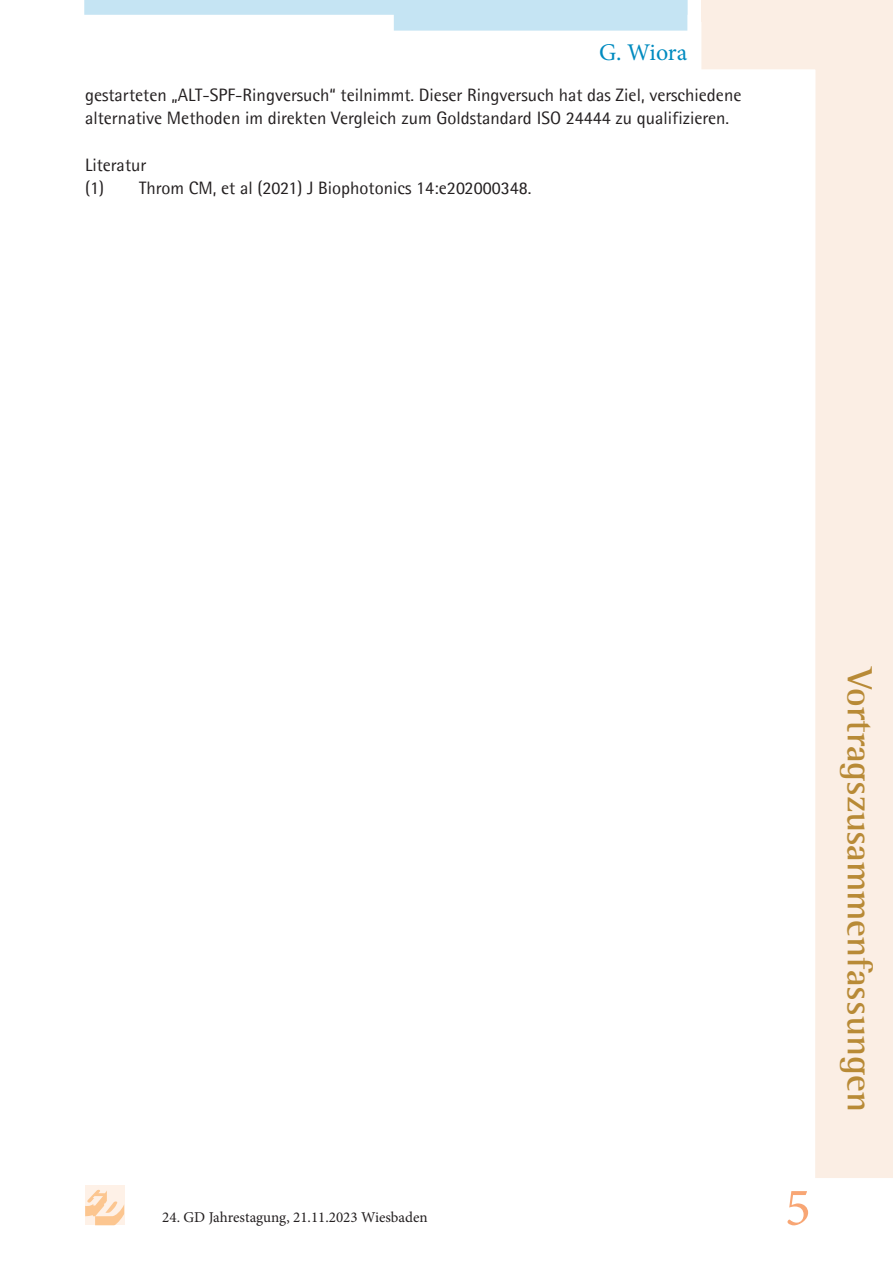
<style>
.page{position:relative;width:893px;height:1263px;background:#fff}
.page>*{position:absolute;margin:0;border:0;box-sizing:border-box;transform-origin:0 0}
.t1{font:54px "Minion Pro";color:#f8a674}
.t2{font:700 36px "Agfa Rotis Semi Serif";color:#b88a36}
.Fließtext{font:24px "Minion Pro";letter-spacing:-.005em;color:#008bc0}
.Grundlienenrasterausrichtung{font:18px/23.4px "Agfa Rotis Semisans";color:#231f20}
.t3{font:15px "Minion Pro";color:#231f20}
</style>
<div class="page">
<svg style="left:701px;top:21px;width:192px;height:1157px"></svg>
<div style="left:85px;top:1186px;width:39px;height:39px;background:#fef1e7"></div>
<svg style="left:85px;top:1189px;width:39px;height:36px"></svg>
<svg style="left:84px;top:0;width:603px;height:31px"></svg>
<div style="left:701px;top:0;width:192px;height:21px;background:#fbeee4"></div>
<p class="Fließtext" style="left:599px;top:36px;width:90px">G. Wiora</p>
<p class="Grundlienenrasterausrichtung" style="left:85px;top:83px;width:658px">gestarteten „ALT-SPF-Ringversuch“ teilnimmt. Dieser Ringversuch hat das Ziel, verschiedene alternative Methoden im direkten Vergleich zum Goldstandard ISO 24444 zu qualifizieren.</p>
<p class="Grundlienenrasterausrichtung" style="left:85px;top:153px;width:63px">Literatur</p>
<p class="Grundlienenrasterausrichtung" style="left:85px;top:176px;width:448px">(1) Throm CM, et al (2021) J Biophotonics 14:e202000348.</p>
<p class="t3" style="left:162px;top:1207px;width:267px">24. GD Jahrestagung, 21.11.2023 Wiesbaden</p>
<h2 class="t2" style="left:882px;top:668px;width:445px;rotate:90deg">Vortragszusammenfassungen</h2>
<h1 class="t1" style="left:785px;top:1171px;width:27px">5</h1>
</div>
